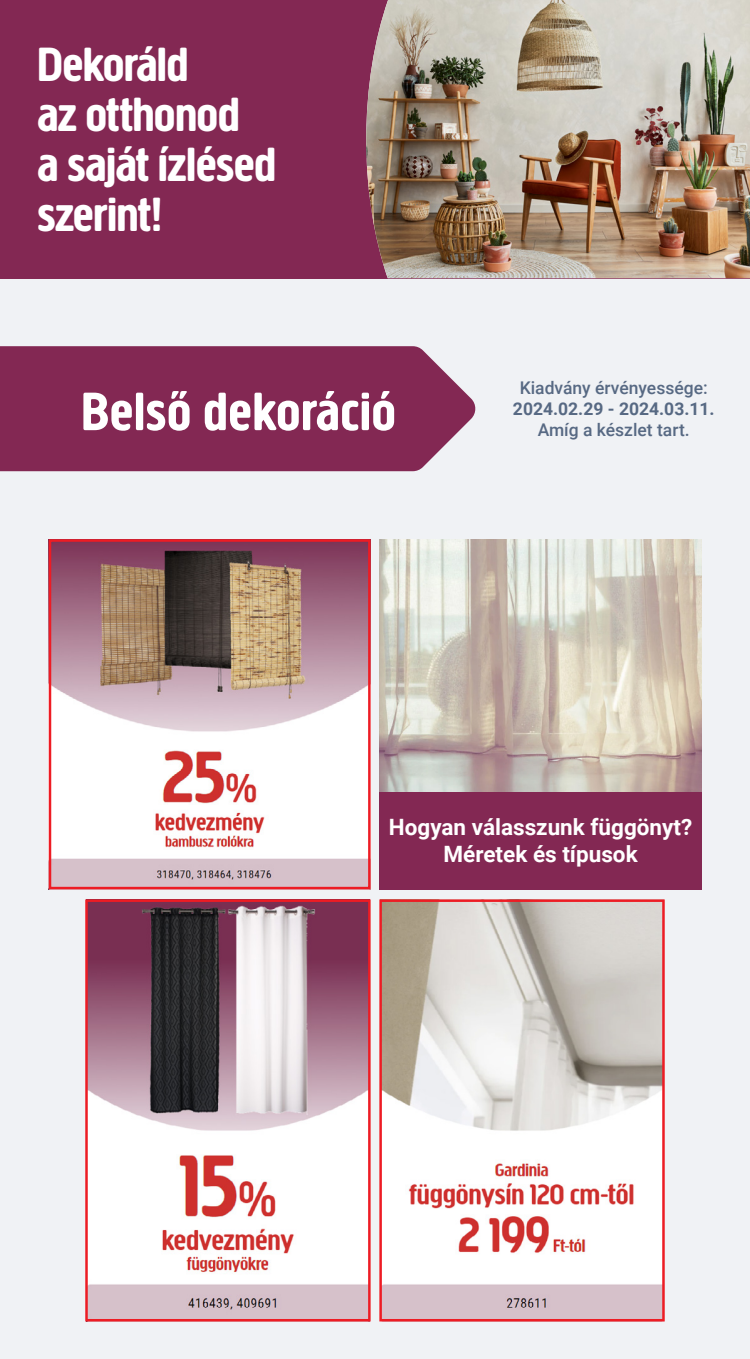
<style>
.page{position:relative;width:750px;height:1359px;background:#f0f2f5}
.page>*{position:absolute;margin:0;border:0;box-sizing:border-box;transform-origin:0 0}
.t1{font:56.25px "Creighton HU";letter-spacing:.02em;color:#fff}
.t2{font:50px/50px "Creighton HU";color:#fff}
.t3{font:700 22.5px/27px "Roboto";color:#fff;text-align:center}
.t4{font:500 17.5px "Roboto";color:#576983}
.t5{font:700 17.5px "Roboto";color:#576983}
</style>
<div class="page">
<div style="left:379px;top:791px;width:323px;height:98px;background:#832853"></div>
<img style="left:379px;top:539px;width:323px;height:252px">
<img style="left:52px;top:542px;width:316px;height:344px">
<div style="left:49px;top:539px;width:322px;height:350px;border:2px solid #ed1c24"></div>
<img style="left:88px;top:902px;width:280px;height:416px">
<div style="left:85px;top:899px;width:286px;height:422px;border:2px solid #ed1c24"></div>
<img style="left:382px;top:902px;width:280px;height:416px">
<div style="left:379px;top:899px;width:286px;height:422px;border:2px solid #ed1c24"></div>
<div style="left:0;top:346px;width:476px;height:125px;background:#832853"></div>
<div style="left:0;top:0;width:750px;height:278px;background:#832853"></div>
<img style="left:366px;top:0;width:384px;height:278px">
<h2 class="t2" style="left:38px;top:39px;width:240px">Dekoráld<br>az otthonod<br>a saját ízlésed szerint!</h2>
<h1 class="t1" style="left:81px;top:378px;width:316px">Belső dekoráció</h1>
<p class="t4" style="left:520px;top:376px;width:190px">Kiadvány érvényessége:</p>
<p class="t5" style="left:513px;top:397px;width:203px">2024.02.29 - 2024.03.11.</p>
<p class="t4" style="left:538px;top:418px;width:153px">Amíg a készlet tart.</p>
<p class="t3" style="left:389px;top:813px;width:305px">Hogyan válasszunk függönyt?<br>Méretek és típusok</p>
</div>
